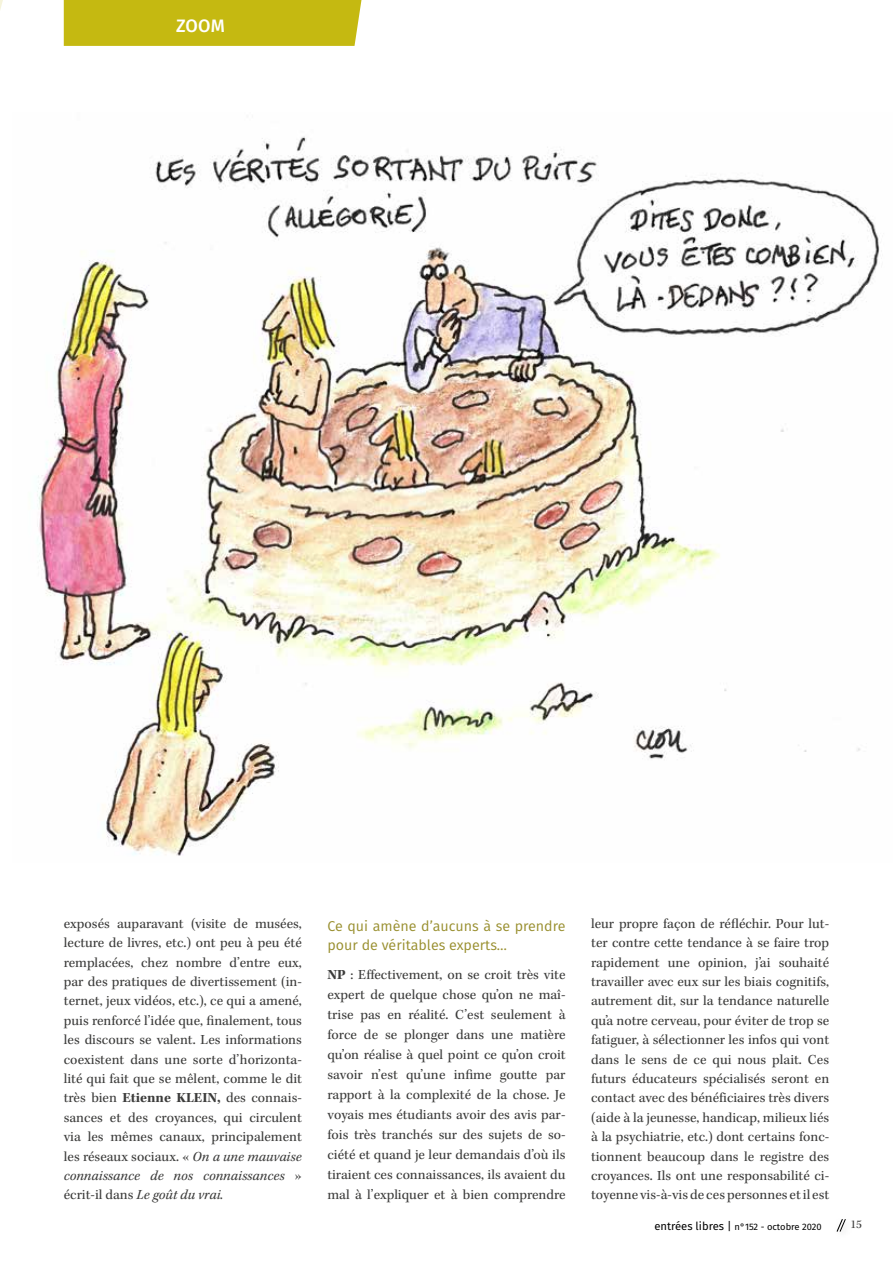
<style>
.page{position:relative;width:893px;height:1263px;background:#fff}
.page>*{position:absolute;margin:0;border:0;box-sizing:border-box;transform-origin:0 0}
.t1{font:500 18px "Fira Sans";color:#fff}
.t2{font:14.25px/19.4px "Kepler Std";color:#3c3c3b;text-align:justify}
.t3{font:14.25px/19.4px "Fira Sans";color:#988e2d}
.t4{font:12px "Kepler Std";color:#3c3c3b}
.t5{font:9.3px "Fira Sans";color:#000}
.s1{font-weight:700}
.s2{font-style:italic}
.s3{font-size:11.25px}
</style>
<div class="page">
<svg style="left:0;top:0;width:3px;height:10px"></svg>
<svg style="left:836px;top:1219px;width:10px;height:13px"></svg>
<div style="left:64px;top:0;width:297px;height:46px;background:#c5b911"></div>
<img style="left:37px;top:136px;width:843px;height:720px">
<p class="t1" style="left:176px;top:11px;width:50px">ZOOM</p>
<p class="t2" style="left:64px;top:914px;width:240px">exposés auparavant (visite de musées, lecture de livres, etc.) ont peu à peu été remplacées, chez nombre d’entre eux, par des pratiques de divertissement (in&shy;ternet, jeux vidéos, etc.), ce qui a amené, puis renforcé l’idée que, finalement, tous les discours se valent. Les informations coexistent dans une sorte d’horizonta&shy;lité qui fait que se mêlent, comme le dit très bien <span class="s1">Etienne KLEIN,</span> des connais&shy;sances et des croyances, qui circulent via les mêmes canaux, principalement les réseaux sociaux. « <span class="s2">On a une mauvaise connaissance de nos connaissances</span> » écrit-il dans <span class="s2">Le goût du vrai.</span></p>
<p class="t3" style="left:327px;top:916px;width:240px">Ce qui amène d’aucuns à se prendre pour de véritables experts…</p>
<p class="t2" style="left:327px;top:965px;width:240px;line-height:20.1px"><span class="s1">NP</span> : Effectivement, on se croit très vite expert de quelque chose qu’on ne maî&shy;trise pas en réalité. C’est seulement à force de se plonger dans une matière qu’on réalise à quel point ce qu’on croit savoir n’est qu’une infime goutte par rapport à la complexité de la chose. Je voyais mes étudiants avoir des avis par&shy;fois très tranchés sur des sujets de so&shy;ciété et quand je leur demandais d’où ils tiraient ces connaissances, ils avaient du mal à l’expliquer et à bien comprendre</p>
<p class="t2" style="left:591px;top:914px;width:240px">leur propre façon de réfléchir. Pour lut&shy;ter contre cette tendance à se faire trop rapidement une opinion, j’ai souhaité travailler avec eux sur les biais cognitifs, autrement dit, sur la tendance naturelle qu’a notre cerveau, pour éviter de trop se fatiguer, à sélectionner les infos qui vont dans le sens de ce qui nous plait. Ces futurs éducateurs spécialisés seront en contact avec des bénéficiaires très divers (aide à la jeunesse, handicap, milieux liés à la psychiatrie, etc.) dont certains fonc&shy;tionnent beaucoup dans le registre des croyances. Ils ont une responsabilité ci&shy;toyenne vis-à-vis de ces personnes et il est</p>
<p class="t5" style="left:654px;top:1220px;width:169px"><span class="s3">entrées libres |</span> n°152 - octobre 2020</p>
<p class="t4" style="left:850px;top:1218px;width:13px">15</p>
</div>
